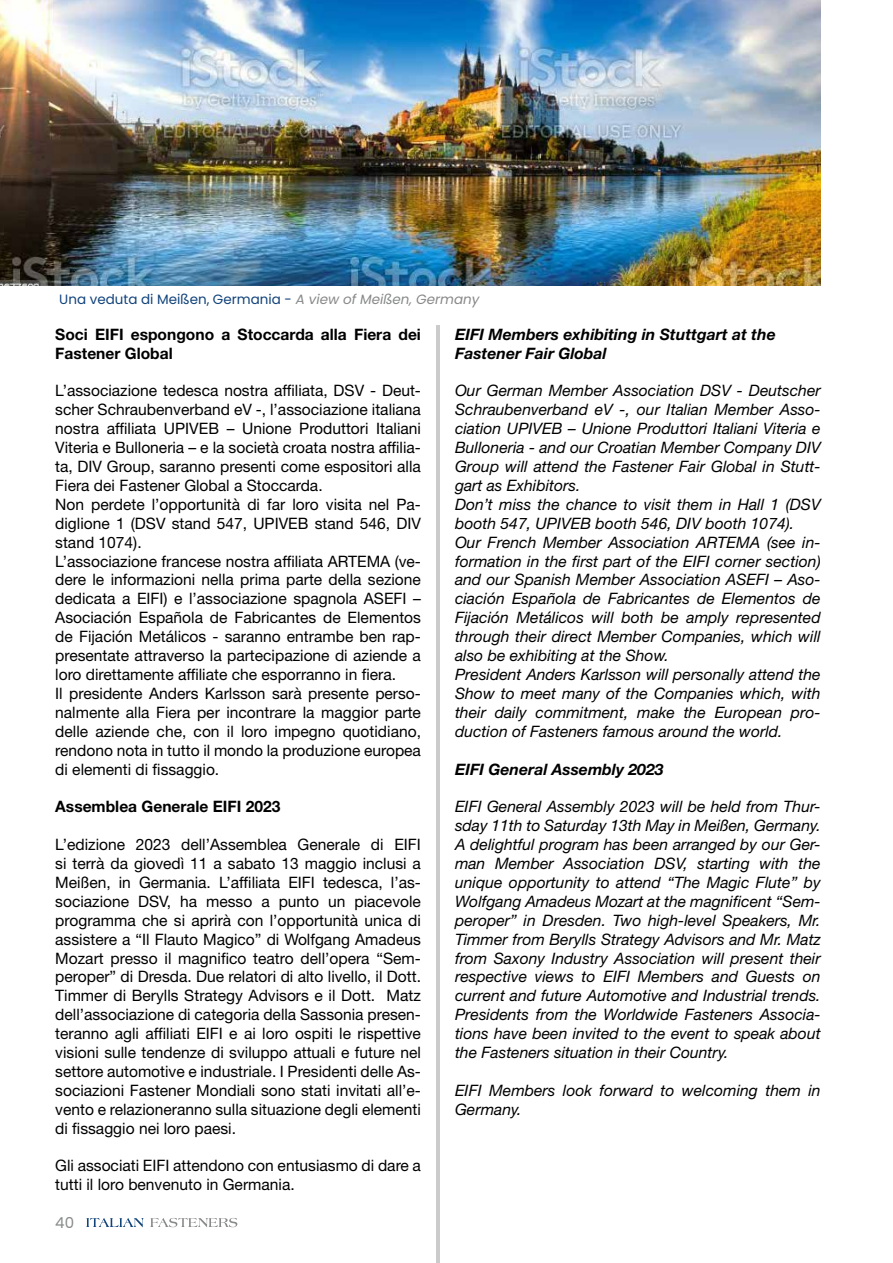
<style>
.page{position:relative;width:893px;height:1263px;background:#fff}
.page>*{position:absolute;margin:0;border:0;box-sizing:border-box;transform-origin:0 0}
.t1{font:15.75px/18.9px "Helvetica Neue LT Std";color:#000}
.t2{font:italic 15.75px/18.9px "Helvetica Neue LT Std";color:#000}
.t3{font:italic 700 15.75px/18.9px "Helvetica Neue LT Std";color:#000}
.t4{font:700 15.75px/18.9px "Helvetica Neue LT Std";color:#000}
.t5{font:15px "Poppins";color:#878989}
.t6{font:13.5px "Poppins";color:#11437b}
.s1{font-style:italic;color:#878989}
</style>
<div class="page">
<svg style="left:86px;top:1218px;width:58px;height:9px"></svg>
<svg style="left:150px;top:1218px;width:87px;height:9px"></svg>
<hr style="left:436px;top:60px;width:4px;height:1203px;background:#cccbcc">
<img style="left:0;top:0;width:821px;height:286px">
<div style="left:55px;top:286px;width:766px;height:38px;background:#fff"></div>
<p class="t6" style="left:59px;top:292px;width:422px">Una veduta di Meißen, Germania - <span class="s1">A view of Meißen, Germany</span></p>
<p class="t4" style="left:55px;top:324px;width:367px">Soci EIFI espongono a Stoccarda alla Fiera dei<br>Fastener Global</p>
<p class="t1" style="left:55px;top:381px;width:367px">L’associazione tedesca nostra affiliata, DSV - Deut&shy;scher Schraubenverband eV -, l’associazione italiana nostra affiliata UPIVEB – Unione Produttori Italiani Viteria e Bulloneria – e la società croata nostra affilia&shy;ta, DIV Group, saranno presenti come espositori alla Fiera dei Fastener Global a Stoccarda.<br>Non perdete l’opportunità di far loro visita nel Pa&shy;diglione 1 (DSV stand 547, UPIVEB stand 546, DIV stand 1074).<br>L’associazione francese nostra affiliata ARTEMA (ve&shy;dere le informazioni nella prima parte della sezione dedicata a EIFI) e l’associazione spagnola ASEFI – Asociación Española de Fabricantes de Elementos de Fijación Metálicos - saranno entrambe ben rap&shy;presentate attraverso la partecipazione di aziende a loro direttamente affiliate che esporranno in fiera.<br>Il presidente Anders Karlsson sarà presente perso&shy;nalmente alla Fiera per incontrare la maggior parte delle aziende che, con il loro impegno quotidiano, rendono nota in tutto il mondo la produzione europea di elementi di fissaggio.</p>
<p class="t4" style="left:55px;top:797px;width:227px">Assemblea Generale EIFI 2023</p>
<p class="t1" style="left:55px;top:835px;width:367px;text-align:justify">L’edizione 2023 dell’Assemblea Generale di EIFI si terrà da giovedì 11 a sabato 13 maggio inclusi a Meißen, in Germania. L’affiliata EIFI tedesca, l’as&shy;sociazione DSV, ha messo a punto un piacevole programma che si aprirà con l’opportunità unica di assistere a “Il Flauto Magico” di Wolfgang Amadeus Mozart presso il magnifico teatro dell’opera “Sem&shy;peroper” di Dresda. Due relatori di alto livello, il Dott.<br>Timmer di Berylls Strategy Advisors e il Dott. Matz dell’associazione di categoria della Sassonia presen&shy;teranno agli affiliati EIFI e ai loro ospiti le rispettive visioni sulle tendenze di sviluppo attuali e future nel settore automotive e industriale. I Presidenti delle As&shy;sociazioni Fastener Mondiali sono stati invitati all’e&shy;vento e relazioneranno sulla situazione degli elementi di fissaggio nei loro paesi.</p>
<p class="t1" style="left:55px;top:1156px;width:367px">Gli associati EIFI attendono con entusiasmo di dare a tutti il loro benvenuto in Germania.</p>
<p class="t5" style="left:55px;top:1214px;width:20px">40</p>
<p class="t3" style="left:455px;top:324px;width:322px">EIFI Members exhibiting in Stuttgart at the<br>Fastener Fair Global</p>
<p class="t2" style="left:455px;top:381px;width:367px">Our German Member Association DSV - Deutscher Schraubenverband eV -, our Italian Member Asso&shy;ciation UPIVEB – Unione Produttori Italiani Viteria e Bulloneria - and our Croatian Member Company DIV Group will attend the Fastener Fair Global in Stutt&shy;gart as Exhibitors.<br>Don’t miss the chance to visit them in Hall 1 (DSV booth 547, UPIVEB booth 546, DIV booth 1074).<br>Our French Member Association ARTEMA (see in&shy;formation in the first part of the EIFI corner section) and our Spanish Member Association ASEFI – Aso&shy;ciación Española de Fabricantes de Elementos de Fijación Metálicos will both be amply represented through their direct Member Companies, which will also be exhibiting at the Show.<br>President Anders Karlsson will personally attend the Show to meet many of the Companies which, with their daily commitment, make the European pro&shy;duction of Fasteners famous around the world.</p>
<p class="t3" style="left:455px;top:759px;width:210px">EIFI General Assembly 2023</p>
<p class="t2" style="left:455px;top:797px;width:367px;text-align:justify">EIFI General Assembly 2023 will be held from Thur&shy;sday 11th to Saturday 13th May in Meißen, Germany.<br>A delightful program has been arranged by our Ger&shy;man Member Association DSV, starting with the unique opportunity to attend “The Magic Flute” by Wolfgang Amadeus Mozart at the magnificent “Sem&shy;peroper” in Dresden. Two high-level Speakers, Mr.<br>Timmer from Berylls Strategy Advisors and Mr. Matz from Saxony Industry Association will present their respective views to EIFI Members and Guests on current and future Automotive and Industrial trends.<br>Presidents from the Worldwide Fasteners Associa&shy;tions have been invited to the event to speak about the Fasteners situation in their Country.</p>
<p class="t2" style="left:455px;top:1080px;width:367px">EIFI Members look forward to welcoming them in<br>Germany.</p>
</div>
